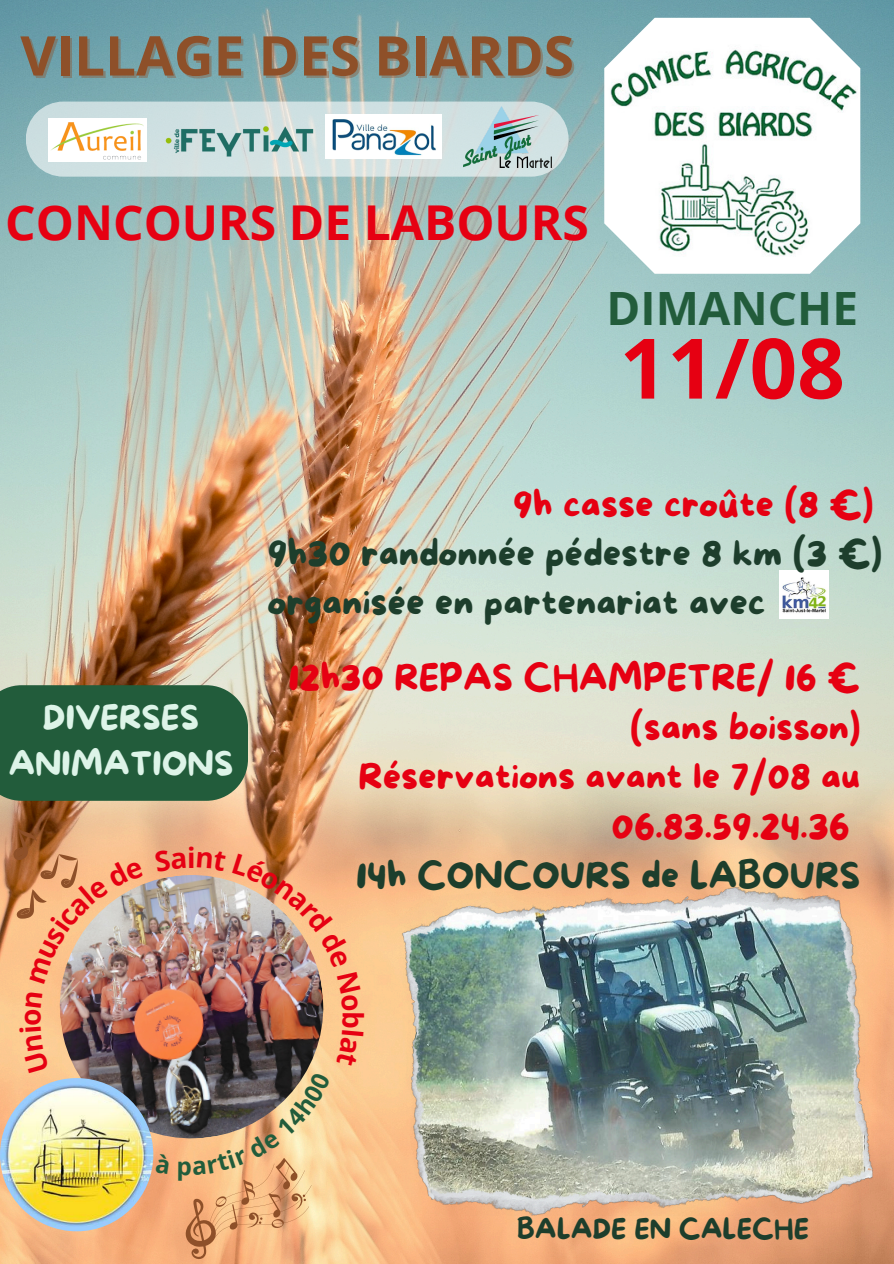
<style>
.page{position:relative;width:894px;height:1264px;background:#fff}
.page>*{position:absolute;margin:0;border:0;box-sizing:border-box;transform-origin:0 0}
.t1{font:700 83.4px "Open Sans";color:#e60012}
.t2{font:700 54.75px "Open Sans";color:#8e5029}
.t3{font:700 48px "Open Sans";color:#e60012}
.t4{font:700 45.9px "Open Sans";color:#225c3b}
.t5{font:36px/49.5px "More Sugar";color:#e60012;text-align:right}
.t6{font:36px/49.5px "More Sugar";color:#1d3e2c}
.t7{font:33.3px/46.2px "More Sugar";color:#ddf4e8;text-align:center}
.t8{font:700 27.9px "Open Sans";color:#e60012}
.t9{font:27px "More Sugar";color:#1d3e2c}
</style>
<div class="page">
<img style="left:0;top:0;width:893px;height:1263px">
<svg style="left:26px;top:102px;width:542px;height:75px;background:#ccddde"></svg>
<img style="left:160px;top:115px;width:165px;height:50px">
<img style="left:49px;top:118px;width:97px;height:43px">
<img style="left:325px;top:115px;width:116px;height:44px">
<img style="left:463px;top:107px;width:88px;height:60px">
<img style="left:51px;top:866px;width:281px;height:280px">
<img style="left:0;top:1078px;width:153px;height:153px;border-radius:50%">
<img style="left:779px;top:570px;width:49px;height:48px">
<img style="left:399px;top:887px;width:474px;height:328px">
<div style="left:0;top:685px;width:248px;height:115px;background:#225c3b"></div>
<img style="left:604px;top:18px;width:256px;height:256px">
<div style="left:19px;top:991px;width:30px;height:82px;background:#fccb91"></div>
<img style="left:13px;top:828px;width:131px;height:155px">
<svg style="left:154px;top:848px;width:32px;height:23px"></svg>
<svg style="left:197px;top:850px;width:29px;height:21px"></svg>
<img style="left:232px;top:853px;width:128px;height:157px">
<svg style="left:336px;top:1030px;width:28px;height:37px"></svg>
<svg style="left:155px;top:1153px;width:15px;height:21px"></svg>
<svg style="left:178px;top:1071px;width:152px;height:192px;background:#cea47b"></svg>
<h5 class="t2" style="left:20px;top:17px;width:555px">VILLAGE DES BIARDS</h5>
<p class="t3" style="left:5px;top:188px;width:585px">CONCOURS DE LABOURS</p>
<h5 class="t4" style="left:606px;top:276px;width:253px">DIMANCHE</h5>
<h4 class="t1" style="left:619px;top:309px;width:226px">11/08</h4>
<p class="t7" style="left:8px;top:695px;width:226px">DIVERSES<br>ANIMATIONS</p>
<p class="t8" style="left:187px;top:837px;width:10px">i</p>
<p class="t5" style="left:513px;top:481px;width:362px">9h casse croûte (8 €)</p>
<p class="t6" style="left:268px;top:530px;width:615px">9h30 randonnée pédestre 8 km (3 €) organisée en partenariat avec</p>
<p class="t5" style="left:288px;top:655px;width:573px">12h30 REPAS CHAMPETRE/ 16 € (sans boisson)<br>Réservations avant le 7/08 au<br>06.83.59.24.36</p>
<p class="t6" style="left:356px;top:853px;width:505px">14h CONCOURS de LABOURS</p>
<p class="t8" style="left:372px;top:1011px;width:19px;rotate:90deg">b</p>
<p class="t9" style="left:516px;top:1214px;width:294px">BALADE EN CALECHE</p>
</div>
